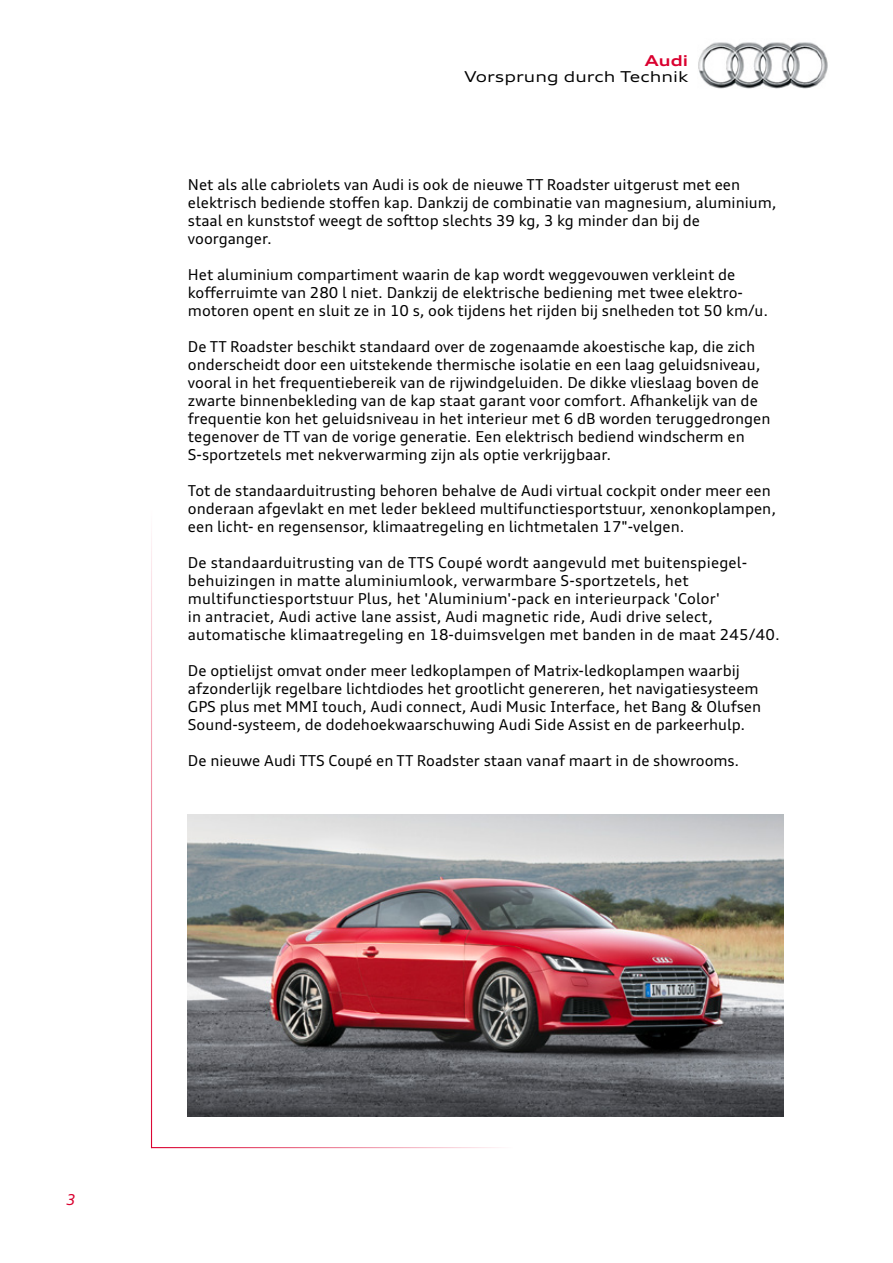
<style>
.page{position:relative;width:893px;height:1263px;background:#fff}
.page>*{position:absolute;margin:0;border:0;box-sizing:border-box;transform-origin:0 0}
.t1{font:15px/18px "Audi Type";color:#000}
.t2{font:expanded 15px "Audi Type";color:#000}
.t3{font:700 expanded 15px "Audi Type";color:#da002f}
.t4{font:italic 15px "Audi Type";color:#da002f}
</style>
<div class="page">
<img style="left:698px;top:42px;width:130px;height:47px">
<img style="left:188px;top:814px;width:595px;height:302px">
<p class="t3" style="left:645px;top:50px;width:45px">Audi</p>
<p class="t2" style="left:465px;top:67px;width:225px">Vorsprung durch Technik</p>
<p class="t1" style="left:188px;top:175px;width:590px">Net als alle cabriolets van Audi is ook de nieuwe TT Roadster uitgerust met een elektrisch bediende stoffen kap. Dankzij de combinatie van magnesium, aluminium, staal en kunststof weegt de softtop slechts 39 kg, 3 kg minder dan bij de voorganger.</p>
<p class="t1" style="left:188px;top:265px;width:582px">Het aluminium compartiment waarin de kap wordt weggevouwen verkleint de kofferruimte van 280 l niet. Dankzij de elektrische bediening met twee elektro&shy;motoren opent en sluit ze in 10 s, ook tijdens het rijden bij snelheden tot 50 km/u.</p>
<p class="t1" style="left:188px;top:337px;width:584px">De TT Roadster beschikt standaard over de zogenaamde akoestische kap, die zich onderscheidt door een uitstekende thermische isolatie en een laag geluidsniveau, vooral in het frequentiebereik van de rijwindgeluiden. De dikke vlieslaag boven de zwarte binnenbekleding van de kap staat garant voor comfort. Afhankelijk van de frequentie kon het geluidsniveau in het interieur met 6 dB worden teruggedrongen tegenover de TT van de vorige generatie. Een elektrisch bediend windscherm en S-sportzetels met nekverwarming zijn als optie verkrijgbaar.</p>
<p class="t1" style="left:188px;top:481px;width:590px">Tot de standaarduitrusting behoren behalve de Audi virtual cockpit onder meer een onderaan afgevlakt en met leder bekleed multifunctiesportstuur, xenonkoplampen, een licht- en regensensor, klimaatregeling en lichtmetalen 17"-velgen.</p>
<p class="t1" style="left:188px;top:553px;width:594px">De standaarduitrusting van de TTS Coupé wordt aangevuld met buitenspiegel&shy;behuizingen in matte aluminiumlook, verwarmbare S-sportzetels, het multifunctiesportstuur Plus, het 'Aluminium'-pack en interieurpack 'Color'<br>in antraciet, Audi active lane assist, Audi magnetic ride, Audi drive select, automatische klimaatregeling en 18-duimsvelgen met banden in de maat 245/40.</p>
<p class="t1" style="left:188px;top:661px;width:575px">De optielijst omvat onder meer ledkoplampen of Matrix-ledkoplampen waarbij afzonderlijk regelbare lichtdiodes het grootlicht genereren, het navigatiesysteem GPS plus met MMI touch, Audi connect, Audi Music Interface, het Bang &amp; Olufsen Sound-systeem, de dodehoekwaarschuwing Audi Side Assist en de parkeerhulp.</p>
<p class="t1" style="left:188px;top:751px;width:553px">De nieuwe Audi TTS Coupé en TT Roadster staan vanaf maart in de showrooms.</p>
<p class="t4" style="left:66px;top:1190px;width:11px">3</p>
</div>
